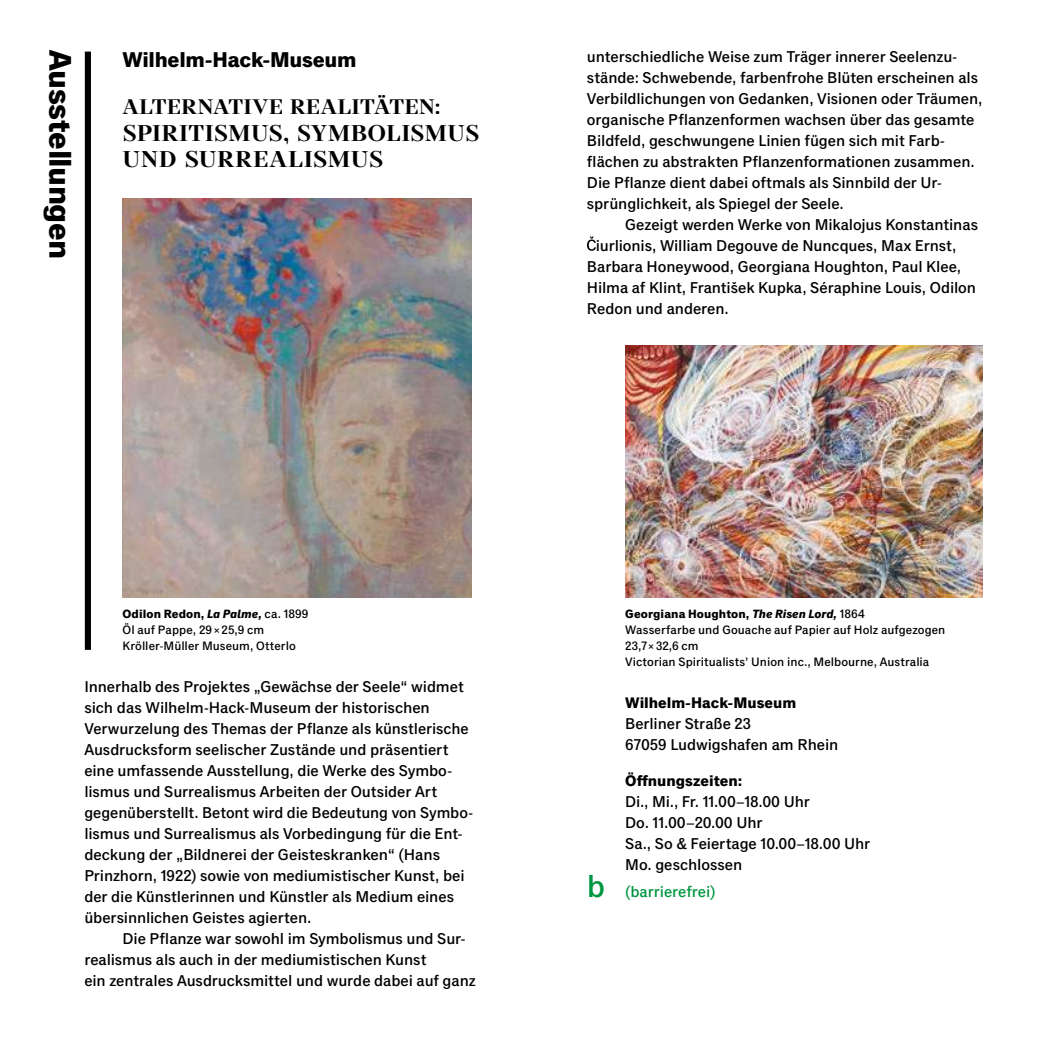
<style>
.page{position:relative;width:1042px;height:1042px;background:#fff}
.page>*{position:absolute;margin:0;border:0;box-sizing:border-box;transform-origin:0 0}
.t1{font:700 31.5px "Classic Grotesque Std";letter-spacing:-.015em;color:#000}
.t2{font:700 22.75px/26.2px "TT Nooks";letter-spacing:.01em;color:#000}
.t3{font:700 21.53px "Classic Grotesque Std";letter-spacing:-.01em;color:#000}
.t4{font:700 21px "TT Nooks";letter-spacing:-.01em;color:#000}
.t5{font:500 15.75px/21px "Classic Grotesque Std";letter-spacing:-.005em;color:#000}
.t6{font:500 15.75px "Classic Grotesque Std";letter-spacing:-.005em;color:#009641}
.t7{font:700 15.4px "Classic Grotesque Std";color:#000}
.t8{font:500 12.25px/15.8px "Classic Grotesque Std";letter-spacing:.005em;color:#000}
.t9{font:700 12.08px "Classic Grotesque Std";letter-spacing:.01em;color:#000}
.s1{font-style:italic}
.s2{font-weight:500;font-size:12.25px}
.s3{font-size:31.5px}
</style>
<div class="page">
<img style="left:123px;top:198px;width:348px;height:399px">
<div style="left:85px;top:52px;width:6px;height:598px;background:#000"></div>
<svg style="left:587px;top:236px;width:9px;height:15px"></svg>
<img style="left:625px;top:345px;width:357px;height:252px">
<h1 class="t1" style="left:81px;top:50px;width:211px;rotate:90deg">Ausstellungen</h1>
<p class="t5" style="left:587px;top:46px;width:397px">unterschiedliche Weise zum Träger innerer Seelenzu&shy;stände: Schwebende, farbenfrohe Blüten erscheinen als Verbildlichungen von Gedanken, Visionen oder Träumen, organische Pflanzenformen wachsen über das gesamte Bildfeld, geschwungene Linien fügen sich mit Farb&shy;flächen zu abstrakten Pflanzenformationen zusammen.<br>Die Pflanze dient dabei oftmals als Sinnbild der Ur&shy;sprünglichkeit, als Spiegel der Seele.</p>
<h3 class="t3" style="left:123px;top:46px;width:236px">Wilhelm-Hack-Museum</h3>
<h3 class="t4" style="left:123px;top:94px;width:319px">ALTERNATIVE REALITÄTEN:</h3>
<h2 class="t2" style="left:123px;top:120px;width:358px">SPIRITISMUS, SYMBOLISMUS<br>UND SURREALISMUS</h2>
<p class="t5" style="left:625px;top:214px;width:354px">Gezeigt werden Werke von Mikalojus Konstantinas</p>
<p class="t5" style="left:596px;top:235px;width:362px">iurlionis, William Degouve de Nuncques, Max Ernst,</p>
<p class="t5" style="left:587px;top:256px;width:376px">Barbara Honeywood, Georgiana Houghton, Paul Klee,</p>
<p class="t5" style="left:587px;top:277px;width:391px">Hilma af Klint, František Kupka, Séraphine Louis, Odilon</p>
<p class="t5" style="left:587px;top:298px;width:143px">Redon und anderen.</p>
<p class="t9" style="left:123px;top:606px;width:187px">Odilon Redon, <span class="s1">La Palme,</span> <span class="s2">ca. 1899</span></p>
<p class="t8" style="left:123px;top:622px;width:175px">Öl auf Pappe, 29×25,9 cm<br>Kröller-Müller Museum, Otterlo</p>
<p class="t5" style="left:84px;top:676px;width:390px">Innerhalb des Projektes „Gewächse der Seele“ widmet sich das Wilhelm-Hack-Museum der historischen Verwurzelung des Themas der Pflanze als künstlerische Ausdrucksform seelischer Zustände und präsentiert eine umfassende Ausstellung, die Werke des Symbo&shy;lismus und Surrealismus Arbeiten der Outsider Art gegenüberstellt. Betont wird die Bedeutung von Symbo&shy;lismus und Surrealismus als Vorbedingung für die Ent&shy;deckung der „Bildnerei der Geisteskranken“ (Hans Prinzhorn, 1922) sowie von mediumistischer Kunst, bei der die Künstlerinnen und Künstler als Medium eines übersinnlichen Geistes agierten.</p>
<p class="t5" style="left:84px;top:928px;width:393px;text-indent:38px">Die Pflanze war sowohl im Symbolismus und Sur&shy;realismus als auch in der mediumistischen Kunst<br>ein zentrales Ausdrucksmittel und wurde dabei auf ganz</p>
<p class="t9" style="left:625px;top:606px;width:241px">Georgiana Houghton, <span class="s1">The Risen Lord,</span> <span class="s2">1864</span></p>
<p class="t8" style="left:625px;top:622px;width:322px">Wasserfarbe und Gouache auf Papier auf Holz aufgezogen<br>23,7×32,6 cm<br>Victorian Spiritualists’ Union inc., Melbourne, Australia</p>
<p class="t7" style="left:625px;top:692px;width:173px">Wilhelm-Hack-Museum</p>
<p class="t5" style="left:625px;top:713px;width:215px">Berliner Straße 23<br>67059 Ludwigshafen am Rhein</p>
<p class="t7" style="left:625px;top:771px;width:119px">Öffnungszeiten:</p>
<p class="t5" style="left:625px;top:792px;width:247px">Di., Mi., Fr. 11.00–18.00 Uhr<br>Do. 11.00–20.00 Uhr<br>Sa., So &amp; Feiertage 10.00–18.00 Uhr<br>Mo. geschlossen</p>
<p class="t6" style="left:587px;top:881px;width:130px"><span class="s3">b</span> (barrierefrei)</p>
</div>
